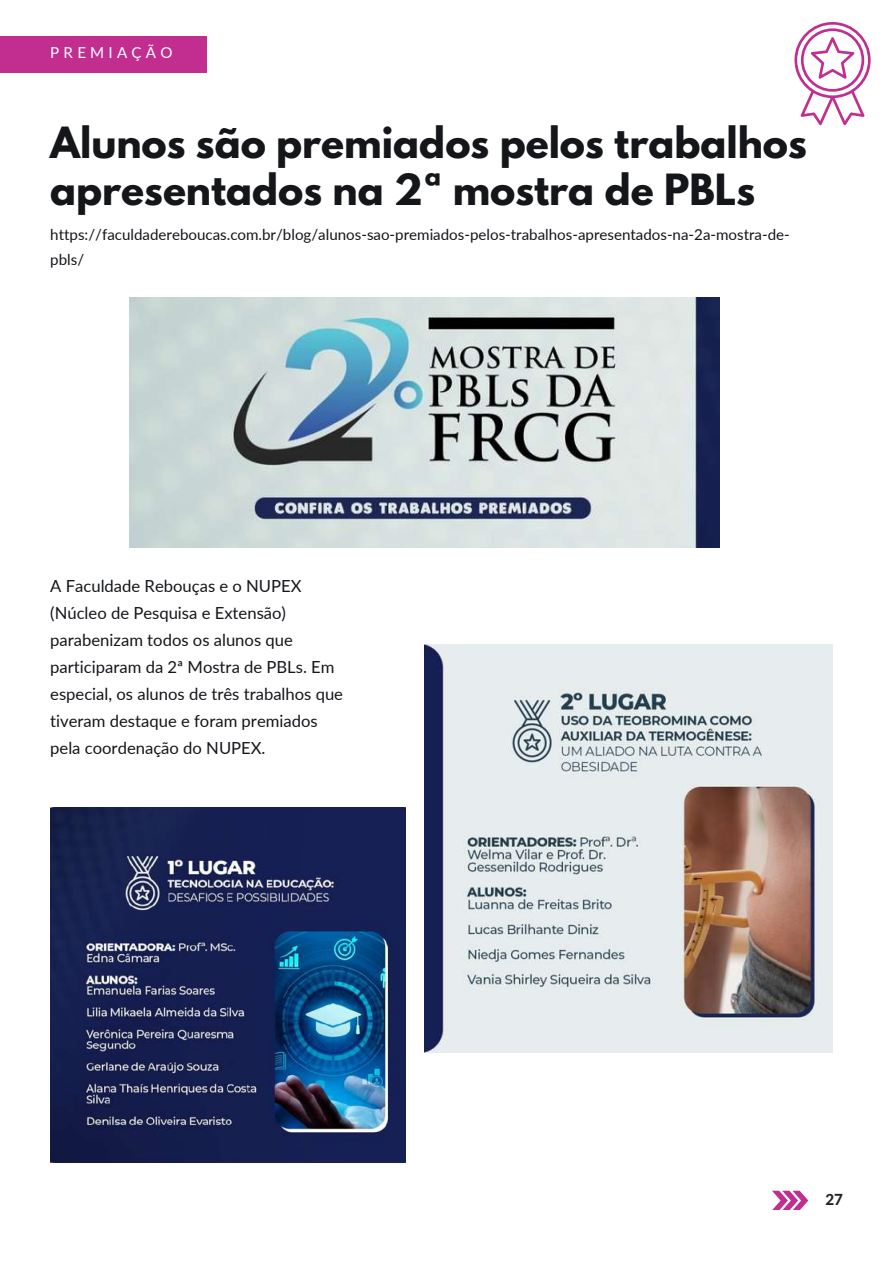
<style>
.page{position:relative;width:893px;height:1264px;background:#fff}
.page>*{position:absolute;margin:0;border:0;box-sizing:border-box;transform-origin:0 0}
.t1{font:700 38.1px/47.2px "League Spartan";color:#14161a}
.t2{font:16.65px/27px "Lato";color:#14161a}
.t3{font:15.15px/24.8px "Lato";color:#14161a}
.t4{font:15.15px "Lato";letter-spacing:.28em;color:#fff}
.t5{font:800 15.15px "Lato";color:#222}
</style>
<div class="page">
<div style="left:0;top:36px;width:207px;height:36px;background:#c22e90"></div>
<img style="left:130px;top:297px;width:589px;height:250px">
<img style="left:50px;top:807px;width:356px;height:355px">
<img style="left:425px;top:644px;width:407px;height:408px">
<svg style="left:794px;top:22px;width:76px;height:103px"></svg>
<svg style="left:772px;top:1190px;width:35px;height:19px"></svg>
<p class="t4" style="left:50px;top:43px;width:124px">PREMIAÇÃO</p>
<h1 class="t1" style="left:50px;top:124px;width:758px">Alunos são premiados pelos trabalhos apresentados na 2ª mostra de PBLs</h1>
<p class="t3" style="left:50px;top:222px;width:741px">https://faculdadereboucas.com.br/blog/alunos-sao-premiados-pelos-trabalhos-apresentados-na-2a-mostra-de&shy;pbls/</p>
<p class="t2" style="left:50px;top:572px;width:294px">A Faculdade Rebouças e o NUPEX (Núcleo de Pesquisa e Extensão) parabenizam todos os alunos que participaram da 2ª Mostra de PBLs. Em especial, os alunos de três trabalhos que tiveram destaque e foram premiados pela coordenação do NUPEX.</p>
<p class="t5" style="left:825px;top:1190px;width:19px">27</p>
</div>
